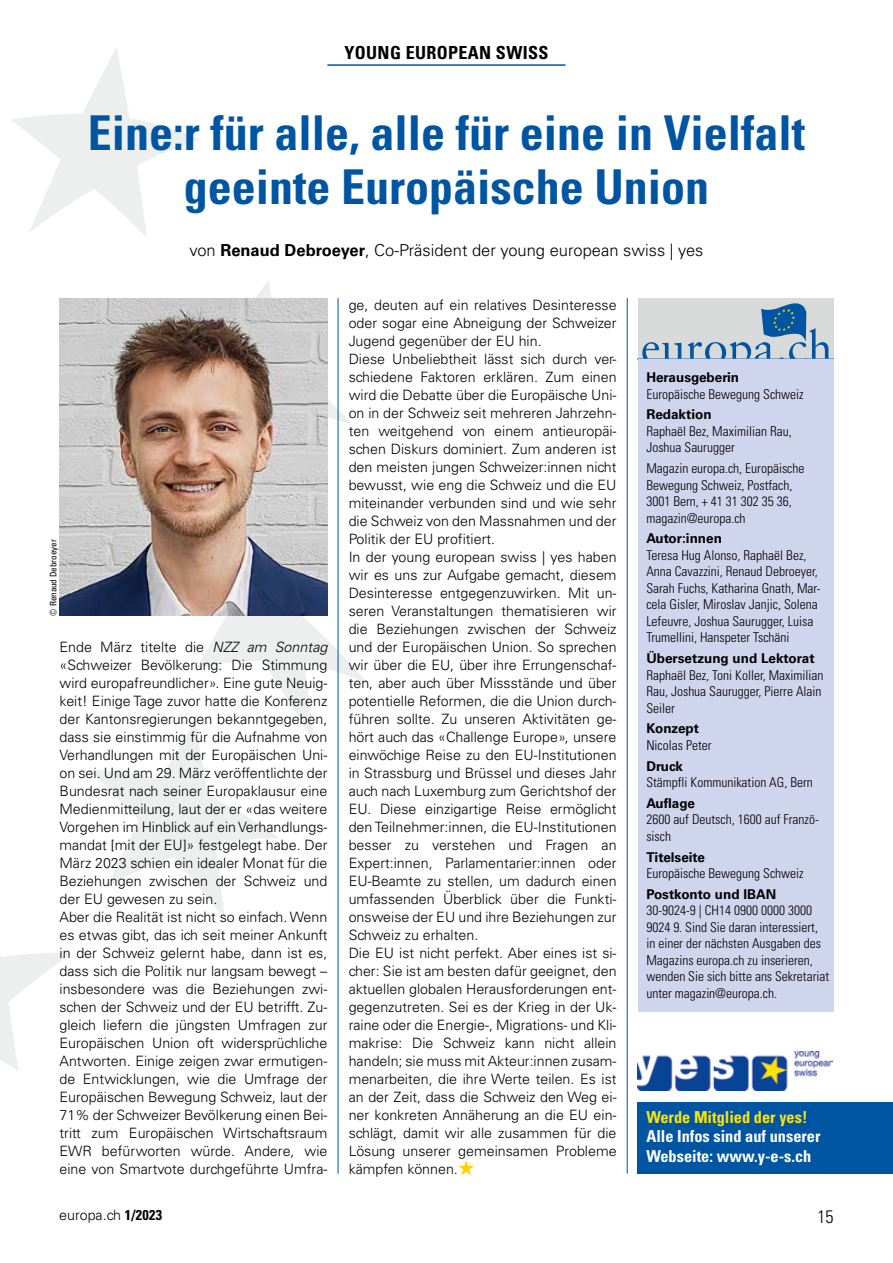
<style>
.page{position:relative;width:893px;height:1263px;background:#fff}
.page>*{position:absolute;margin:0;border:0;box-sizing:border-box;transform-origin:0 0}
.t1{font:700 condensed 48px/54px "Univers LT Std";color:#0055a3;text-align:center}
.t2{font:700 condensed 18px "Univers LT Std";letter-spacing:.02em;color:#000}
.t3{font:300 condensed 18px "Univers LT Std";color:#000}
.t4{font:300 16.5px "Univers LT Std";color:#000}
.t5{font:700 condensed 16.5px/19.5px "Univers LT Std";color:#fff}
.t6{font:700 condensed 16.5px "Univers LT Std";color:#ffe400}
.t7{font:300 14.25px/18px "Univers LT Std";color:#000}
.t8{font:300 condensed 13.5px/16.5px "Univers LT Std";color:#000}
.t9{font:700 13.5px "Univers LT Std";color:#000}
.t10{font:condensed 9px "Univers LT Std";letter-spacing:-.005em;color:#000}
.s1{font-weight:700}
.s2{color:#ffd000}
.s3{font-weight:300}
.s4{font-style:italic}
.s5{font-weight:700;font-stretch:condensed}
</style>
<div class="page">
<svg style="left:11px;top:47px;width:189px;height:190px"></svg>
<svg style="left:162px;top:281px;width:190px;height:208px"></svg>
<svg style="left:0;top:953px;width:71px;height:118px"></svg>
<svg style="left:88px;top:532px;width:280px;height:388px"></svg>
<hr style="left:327px;top:64px;width:239px;height:2px;background:#0055a3">
<hr style="left:627px;top:298px;width:1px;height:876px;background:#0055a3">
<hr style="left:338px;top:298px;width:1px;height:876px;background:#0055a3">
<img style="left:60px;top:299px;width:267px;height:316px">
<div style="left:638px;top:298px;width:195px;height:61px;background:#d8dada"></div>
<svg style="left:642px;top:342px;width:39px;height:17px"></svg>
<svg style="left:688px;top:303px;width:140px;height:56px"></svg>
<div style="left:638px;top:359px;width:195px;height:652px;background:#cfd5ec"></div>
<div style="left:638px;top:1102px;width:255px;height:71px;background:#0055a3"></div>
<img style="left:638px;top:1051px;width:195px;height:39px">
<p class="t2" style="left:345px;top:42px;width:205px">YOUNG EUROPEAN SWISS</p>
<h1 class="t1" style="left:88px;top:105px;width:719px">Eine:r für alle, alle für eine in Vielfalt geeinte Europäische Union</h1>
<p class="t4" style="left:190px;top:240px;width:515px">von <span class="s1">Renaud Debroeyer</span>, Co-Präsident der young european swiss | yes</p>
<p class="t7" style="left:349px;top:295px;width:269px">ge, deuten auf ein relatives Desinteresse oder sogar eine Abneigung der Schweizer Jugend gegenüber der EU hin.<br>Diese Unbeliebtheit lässt sich durch ver&shy;schiedene Faktoren erklären. Zum einen wird die Debatte über die Europäische Uni&shy;on in der Schweiz seit mehreren Jahrzehn&shy;ten weitgehend von einem antieuropäi&shy;schen Diskurs dominiert. Zum anderen ist den meisten jungen Schweizer:innen nicht bewusst, wie eng die Schweiz und die EU miteinander verbunden sind und wie sehr die Schweiz von den Massnahmen und der Politik der EU profitiert.<br>In der young european swiss | yes haben wir es uns zur Aufgabe gemacht, diesem Desinteresse entgegenzuwirken. Mit un&shy;seren Veranstaltungen thematisieren wir die Beziehungen zwischen der Schweiz und der Europäischen Union. So sprechen wir über die EU, über ihre Errungenschaf&shy;ten, aber auch über Missstände und über potentielle Reformen, die die Union durch&shy;führen sollte. Zu unseren Aktivitäten ge&shy;hört auch das «Challenge Europe», unsere einwöchige Reise zu den EU-Institutionen in Strassburg und Brüssel und dieses Jahr auch nach Luxemburg zum Gerichtshof der EU. Diese einzigartige Reise ermöglicht den Teilnehmer:innen, die EU-Institutionen besser zu verstehen und Fragen an Expert:innen, Parlamentarier:innen oder EU-Beamte zu stellen, um dadurch einen umfassenden Überblick über die Funkti&shy;onsweise der EU und ihre Beziehungen zur Schweiz zu erhalten.<br>Die EU ist nicht perfekt. Aber eines ist si&shy;cher: Sie ist am besten dafür geeignet, den aktuellen globalen Herausforderungen ent&shy;gegenzutreten. Sei es der Krieg in der Uk&shy;raine oder die Energie-, Migrations- und Kli&shy;makrise: Die Schweiz kann nicht allein handeln; sie muss mit Akteur:innen zusam&shy;menarbeiten, die ihre Werte teilen. Es ist an der Zeit, dass die Schweiz den Weg ei&shy;ner konkreten Annäherung an die EU ein&shy;schlägt, damit wir alle zusammen für die Lösung unserer gemeinsamen Probleme kämpfen können.<span class="s2">★</span></p>
<p class="t9" style="left:646px;top:369px;width:94px">Herausgeberin</p>
<p class="t8" style="left:646px;top:386px;width:159px">Europäische Bewegung Schweiz</p>
<p class="t9" style="left:646px;top:407px;width:67px">Redaktion</p>
<p class="t8" style="left:646px;top:423px;width:147px">Raphaël Bez, Maximilian Rau,<br>Joshua Saurugger</p>
<p class="t8" style="left:646px;top:460px;width:160px">Magazin europa.ch, Europäische<br>Bewegung Schweiz, Postfach,<br>3001 Bern, + 41 31 302 35 36, magazin@europa.ch</p>
<p class="t9" style="left:646px;top:531px;width:77px">Autor:innen</p>
<p class="t8" style="left:646px;top:547px;width:176px">Teresa Hug Alonso, Raphaël Bez, Anna Cavazzini, Renaud Debroeyer, Sarah Fuchs, Katharina Gnath, Mar&shy;cela Gisler, Miroslav Janjic, Solena Lefeuvre, Joshua Saurugger, Luisa Trumellini, Hanspeter Tschäni</p>
<p class="t9" style="left:646px;top:650px;width:170px">Übersetzung und Lektorat</p>
<p class="t8" style="left:646px;top:666px;width:179px">Raphaël Bez, Toni Koller, Maximilian<br>Rau, Joshua Saurugger, Pierre Alain<br>Seiler</p>
<p class="t9" style="left:646px;top:721px;width:54px">Konzept</p>
<p class="t8" style="left:646px;top:737px;width:67px">Nicolas Peter</p>
<p class="t9" style="left:646px;top:758px;width:38px">Druck</p>
<p class="t8" style="left:646px;top:774px;width:168px">Stämpfli Kommunikation AG, Bern</p>
<p class="t9" style="left:646px;top:795px;width:50px">Auflage</p>
<p class="t8" style="left:646px;top:811px;width:174px">2600 auf Deutsch, 1600 auf Franzö&shy;sisch</p>
<p class="t9" style="left:646px;top:849px;width:60px">Titelseite</p>
<p class="t8" style="left:646px;top:865px;width:159px">Europäische Bewegung Schweiz</p>
<p class="t9" style="left:646px;top:886px;width:131px">Postkonto und IBAN</p>
<p class="t8" style="left:646px;top:902px;width:184px">30-9024-9 | CH14 0900 0000 3000<br>9024 9. Sind Sie daran interessiert, in einer der nächsten Ausgaben des Magazins europa.ch zu inserieren, wenden Sie sich bitte ans Sekretariat unter magazin@europa.ch.</p>
<p class="t10" style="left:48px;top:615px;width:78px;rotate:-90deg"><span class="s3">©</span> Renaud Debroeyer</p>
<p class="t7" style="left:60px;top:637px;width:269px">Ende März titelte die <span class="s4">NZZ am Sonntag </span>«Schweizer Bevölkerung: Die Stimmung wird europafreundlicher». Eine gute Neuig&shy;keit! Einige Tage zuvor hatte die Konferenz der Kantonsregierungen bekanntgegeben, dass sie einstimmig für die Aufnahme von Verhandlungen mit der Europäischen Uni&shy;on sei. Und am 29. März veröffentlichte der Bundesrat nach seiner Europaklausur eine Medienmitteilung, laut der er «das weitere Vorgehen im Hinblick auf ein Verhandlungs&shy;mandat [mit der EU]» festgelegt habe. Der März 2023 schien ein idealer Monat für die Beziehungen zwischen der Schweiz und der EU gewesen zu sein.<br>Aber die Realität ist nicht so einfach. Wenn es etwas gibt, das ich seit meiner Ankunft in der Schweiz gelernt habe, dann ist es, dass sich die Politik nur langsam bewegt – insbesondere was die Beziehungen zwi&shy;schen der Schweiz und der EU betrifft. Zu&shy;gleich liefern die jüngsten Umfragen zur Europäischen Union oft widersprüchliche Antworten. Einige zeigen zwar ermutigen&shy;de Entwicklungen, wie die Umfrage der Europäischen Bewegung Schweiz, laut der 71% der Schweizer Bevölkerung einen Bei&shy;tritt zum Europäischen Wirtschaftsraum EWR befürworten würde. Andere, wie eine von Smartvote durchgeführte Umfra-</p>
<p class="t6" style="left:646px;top:1107px;width:163px">Werde Mitglied der yes!</p>
<p class="t5" style="left:646px;top:1126px;width:176px">Alle Infos sind auf unserer<br>Webseite: www.y-e-s.ch</p>
<p class="t7" style="left:59px;top:1206px;width:104px">europa.ch <span class="s5">1/2023</span></p>
<p class="t3" style="left:817px;top:1205px;width:17px">15</p>
</div>
